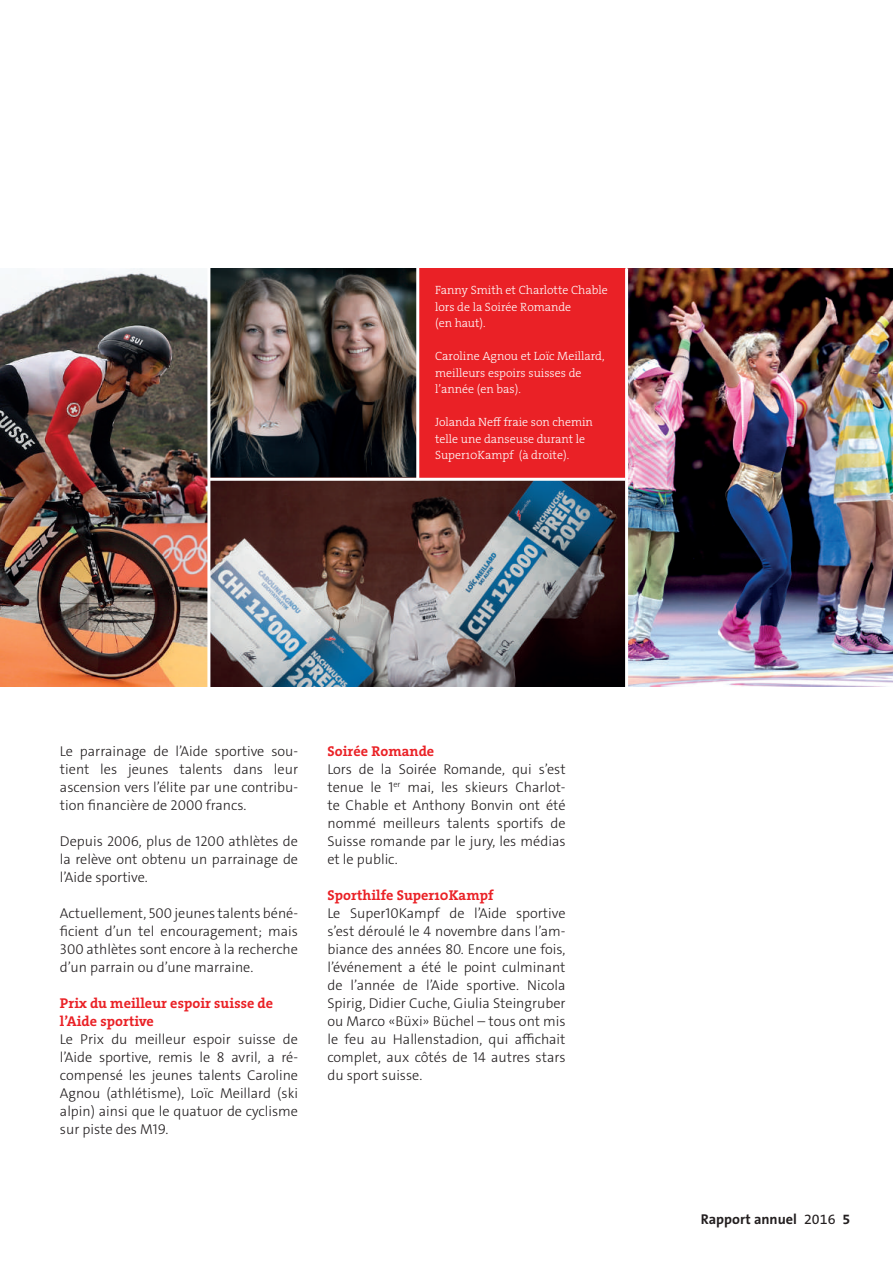
<style>
.page{position:relative;width:893px;height:1263px;background:#fff}
.page>*{position:absolute;margin:0;border:0;box-sizing:border-box;transform-origin:0 0}
.t1{font:300 14.25px/18px "The Sans C4 s";color:#231f20;text-align:justify}
.t2{font:14.25px/18px "The Serif HP7 Bld";letter-spacing:.005em;color:#ea2126}
.t3{font:700 14.25px "The Sans B7";color:#231f20}
.t4{font:12px/16.5px "The Serif HP3 Lig";color:#fff}
.s1{font-family:"The Sans B5 Plain";font-weight:400}
</style>
<div class="page">
<img style="left:210px;top:268px;width:206px;height:209px">
<img style="left:628px;top:268px;width:265px;height:418px">
<img style="left:0;top:268px;width:207px;height:418px">
<img style="left:210px;top:481px;width:415px;height:205px">
<div style="left:418px;top:268px;width:207px;height:211px;background:#ea2126"></div>
<hr style="left:209px;top:478px;width:416px;height:3px;background:#fff">
<hr style="left:416px;top:259px;width:3px;height:221px;background:#fff">
<p class="t4" style="left:435px;top:282px;width:174px">Fanny Smith et Charlotte Chable lors de la Soirée Romande<br>(en haut).</p>
<p class="t4" style="left:435px;top:348px;width:171px">Caroline Agnou et Loïc Meillard, meilleurs espoirs suisses de l’année (en bas).</p>
<p class="t4" style="left:435px;top:414px;width:159px">Jolanda Neff fraie son chemin telle une danseuse durant le<br>Super10Kampf (à droite).</p>
<p class="t1" style="left:60px;top:742px;width:240px">Le parrainage de l’Aide sportive sou&shy;tient les jeunes talents dans leur ascension vers l’élite par une contribu&shy;tion financière de 2000 francs.</p>
<p class="t1" style="left:60px;top:832px;width:240px">Depuis 2006, plus de 1200 athlètes de la relève ont obtenu un parrainage de l’Aide sportive.</p>
<p class="t1" style="left:60px;top:904px;width:240px">Actuellement, 500 jeunes talents béné&shy;ficient d’un tel encouragement; mais 300 athlètes sont encore à la recherche d’un parrain ou d’une marraine.</p>
<p class="t2" style="left:60px;top:994px;width:215px">Prix du meilleur espoir suisse de l’Aide sportive</p>
<p class="t1" style="left:60px;top:1030px;width:240px">Le Prix du meilleur espoir suisse de l’Aide sportive, remis le 8 avril, a ré&shy;compensé les jeunes talents Caroline Agnou (athlétisme), Loïc Meillard (ski alpin) ainsi que le quatuor de cyclisme sur piste des M19.</p>
<p class="t2" style="left:327px;top:742px;width:108px">Soirée Romande</p>
<p class="t1" style="left:327px;top:760px;width:240px">Lors de la Soirée Romande, qui s’est tenue le 1<sup>er</sup> mai, les skieurs Charlot&shy;te Chable et Anthony Bonvin ont été nommé meilleurs talents sportifs de Suisse romande par le jury, les médias et le public.</p>
<p class="t2" style="left:327px;top:886px;width:167px">Sporthilfe Super10Kampf</p>
<p class="t1" style="left:327px;top:904px;width:240px">Le Super10Kampf de l’Aide sportive s’est déroulé le 4 novembre dans l’am&shy;biance des années 80. Encore une fois, l’événement a été le point culminant de l’année de l’Aide sportive. Nicola Spirig, Didier Cuche, Giulia Steingruber ou Marco «Büxi» Büchel – tous ont mis le feu au Hallenstadion, qui affichait complet, aux côtés de 14 autres stars du sport suisse.</p>
<p class="t3" style="left:701px;top:1212px;width:151px">Rapport annuel <span class="s1">2016</span> 5</p>
</div>
